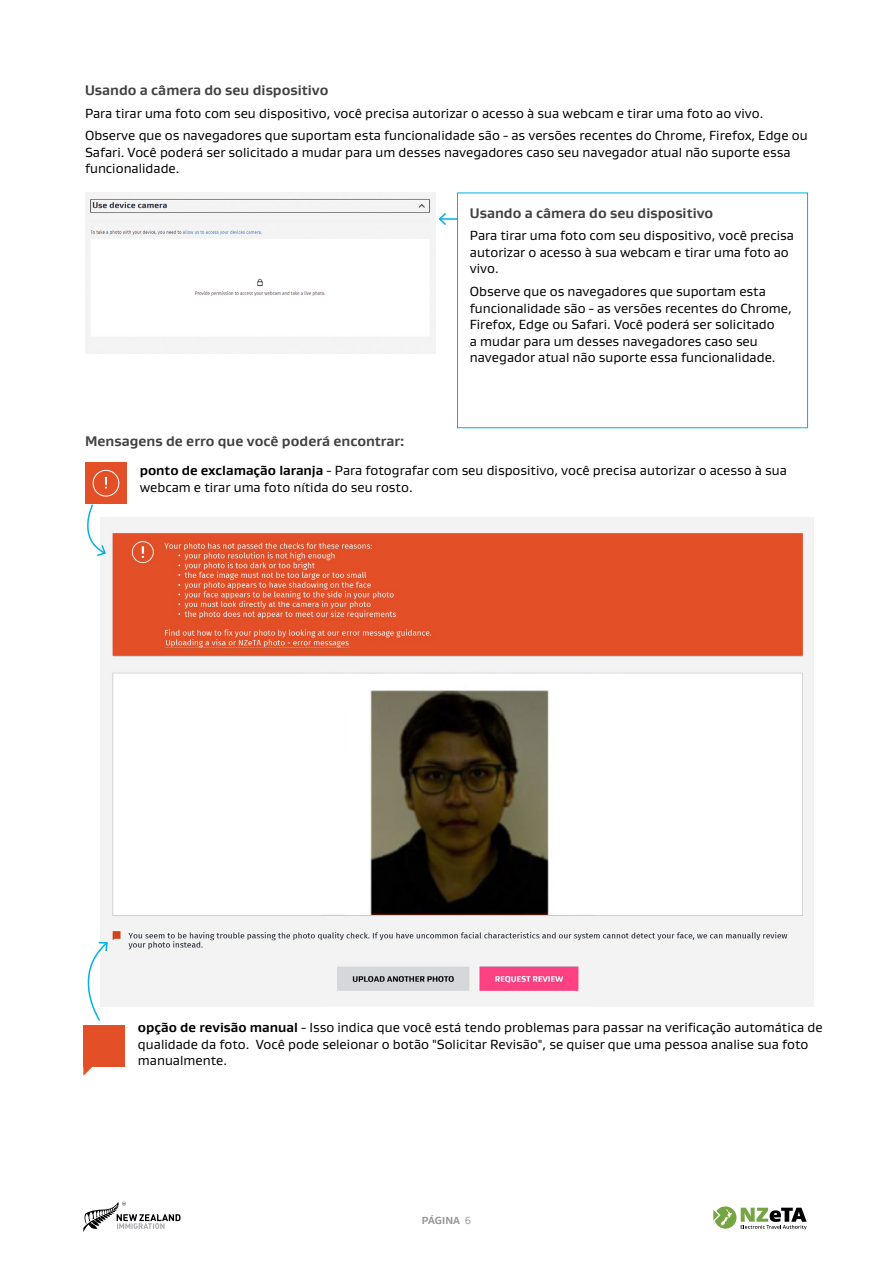
<style>
.page{position:relative;width:893px;height:1263px;background:#fff}
.page>*{position:absolute;margin:0;border:0;box-sizing:border-box;transform-origin:0 0}
.t1{font:700 14.25px "Gustan";color:#414042}
.t2{font:13.5px/16.5px "Gustan";color:#000}
.t3{font:700 10.5px "Gustan";color:#939598}
.s1{font-weight:700}
.s2{font-weight:400}
</style>
<div class="page">
<svg style="left:83px;top:1202px;width:97px;height:30px"></svg>
<svg style="left:713px;top:1206px;width:94px;height:23px"></svg>
<img style="left:85px;top:193px;width:351px;height:160px">
<svg style="left:438px;top:213px;width:19px;height:12px"></svg>
<div style="left:457px;top:193px;width:351px;height:235px;border:1px solid #00b1e3"></div>
<img style="left:101px;top:518px;width:713px;height:489px">
<div style="left:303px;top:674px;width:320px;height:240px;background:#fff"></div>
<img style="left:370px;top:690px;width:180px;height:224px">
<div style="left:85px;top:462px;width:42px;height:42px;background:#e34f27"></div>
<div style="left:83px;top:1025px;width:42px;height:42px;background:#e34f27"></div>
<svg style="left:83px;top:1067px;width:9px;height:9px"></svg>
<svg style="left:87px;top:469px;width:33px;height:88px"></svg>
<svg style="left:87px;top:941px;width:22px;height:80px"></svg>
<p class="t1" style="left:85px;top:80px;width:245px">Usando a câmera do seu dispositivo</p>
<p class="t2" style="left:85px;top:101px;width:724px;line-height:23px">Para tirar uma foto com seu dispositivo, você precisa autorizar o acesso à sua webcam e tirar uma foto ao vivo.<br>Observe que os navegadores que suportam esta funcionalidade são - as versões recentes do Chrome, Firefox, Edge ou</p>
<p class="t2" style="left:85px;top:144px;width:707px">Safari. Você poderá ser solicitado a mudar para um desses navegadores caso seu navegador atual não suporte essa funcionalidade.</p>
<p class="t1" style="left:470px;top:203px;width:245px">Usando a câmera do seu dispositivo</p>
<p class="t2" style="left:470px;top:227px;width:326px">Para tirar uma foto com seu dispositivo, você precisa autorizar o acesso à sua webcam e tirar uma foto ao vivo.</p>
<p class="t2" style="left:470px;top:283px;width:323px">Observe que os navegadores que suportam esta funcionalidade são - as versões recentes do Chrome, Firefox, Edge ou Safari. Você poderá ser solicitado<br>a mudar para um desses navegadores caso seu navegador atual não suporte essa funcionalidade.</p>
<p class="t1" style="left:85px;top:432px;width:321px">Mensagens de erro que você poderá encontrar:</p>
<p class="t2" style="left:140px;top:462px;width:649px"><span class="s1">ponto de exclamação laranja</span> - Para fotografar com seu dispositivo, você precisa autorizar o acesso à sua webcam e tirar uma foto nítida do seu rosto.</p>
<p class="t2" style="left:138px;top:1019px;width:686px"><span class="s1">opção de revisão manual</span> - Isso indica que você está tendo problemas para passar na verificação automática de qualidade da foto. Você pode seleionar o botão "Solicitar Revisão", se quiser que uma pessoa analise sua foto manualmente.</p>
<p class="t3" style="left:422px;top:1214px;width:51px">PÁGINA <span class="s2">6</span></p>
</div>
